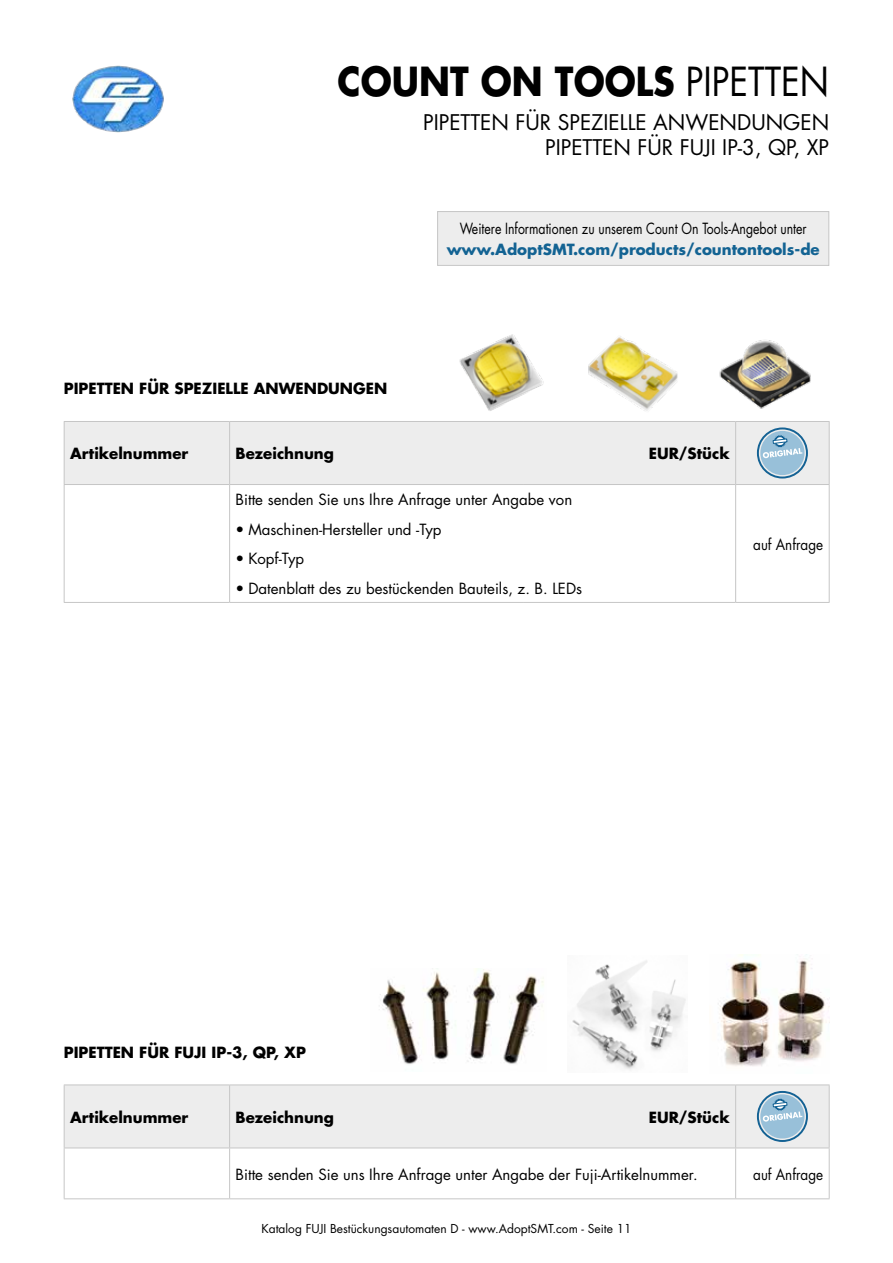
<style>
.page{position:relative;width:893px;height:1263px;background:#fff}
.page>*{position:absolute;margin:0;border:0;box-sizing:border-box;transform-origin:0 0}
.t1{font:700 39px "Futura";color:#000;scale:.9 1}
.t2{font:21px/25.2px "Futura";color:#000;text-align:right}
.t3{font:15px "Futura";color:#000}
.t4{font:700 15px "Futura";color:#000}
.t5{font:15px "Futura";color:#000;scale:.82 1}
.t6{font:700 15px "Futura";color:#136393}
.t7{font:15px "Futura";color:#000;scale:.9 1}
.t8{font:12px "Futura";color:#000}
.s1{font-weight:400}
</style>
<div class="page">
<img style="left:72px;top:65px;width:92px;height:68px">
<img style="left:719px;top:340px;width:92px;height:69px">
<img style="left:588px;top:336px;width:90px;height:75px">
<img style="left:459px;top:334px;width:85px;height:77px">
<img style="left:718px;top:954px;width:111px;height:112px">
<img style="left:572px;top:960px;width:114px;height:110px">
<img style="left:379px;top:969px;width:165px;height:95px">
<div style="left:65px;top:422px;width:764px;height:62px;background:#ededed"></div>
<hr style="left:64px;top:421px;width:166px;height:1px;background:#c6c6c6">
<hr style="left:64px;top:422px;width:1px;height:62px;background:#c6c6c6">
<hr style="left:230px;top:421px;width:293px;height:1px;background:#c6c6c6">
<hr style="left:229px;top:422px;width:1px;height:62px;background:#c6c6c6">
<hr style="left:523px;top:421px;width:213px;height:1px;background:#c6c6c6">
<hr style="left:736px;top:421px;width:94px;height:1px;background:#c6c6c6">
<hr style="left:735px;top:422px;width:1px;height:62px;background:#c6c6c6">
<hr style="left:829px;top:422px;width:1px;height:62px;background:#c6c6c6">
<hr style="left:64px;top:484px;width:166px;height:1px;background:#c6c6c6">
<hr style="left:64px;top:485px;width:1px;height:117px;background:#c6c6c6">
<hr style="left:230px;top:484px;width:293px;height:1px;background:#c6c6c6">
<hr style="left:229px;top:485px;width:1px;height:117px;background:#c6c6c6">
<hr style="left:523px;top:484px;width:213px;height:1px;background:#c6c6c6">
<hr style="left:736px;top:484px;width:94px;height:1px;background:#c6c6c6">
<hr style="left:735px;top:485px;width:1px;height:117px;background:#c6c6c6">
<hr style="left:829px;top:485px;width:1px;height:117px;background:#c6c6c6">
<hr style="left:64px;top:602px;width:166px;height:1px;background:#c6c6c6">
<hr style="left:230px;top:602px;width:293px;height:1px;background:#c6c6c6">
<hr style="left:523px;top:602px;width:213px;height:1px;background:#c6c6c6">
<hr style="left:736px;top:602px;width:94px;height:1px;background:#c6c6c6">
<div style="left:757px;top:427px;width:51px;height:51px;border:2px solid #146294;border-radius:50%"></div>
<div style="left:760px;top:431px;width:44px;height:44px;background:#98c0d9;border-radius:50%"></div>
<svg style="left:763px;top:435px;width:39px;height:23px"></svg>
<div style="left:65px;top:1085px;width:764px;height:62px;background:#ededed"></div>
<hr style="left:64px;top:1084px;width:166px;height:1px;background:#c6c6c6">
<hr style="left:64px;top:1085px;width:1px;height:62px;background:#c6c6c6">
<hr style="left:230px;top:1084px;width:293px;height:1px;background:#c6c6c6">
<hr style="left:229px;top:1085px;width:1px;height:62px;background:#c6c6c6">
<hr style="left:523px;top:1084px;width:213px;height:1px;background:#c6c6c6">
<hr style="left:736px;top:1084px;width:94px;height:1px;background:#c6c6c6">
<hr style="left:735px;top:1085px;width:1px;height:62px;background:#c6c6c6">
<hr style="left:829px;top:1085px;width:1px;height:62px;background:#c6c6c6">
<hr style="left:64px;top:1147px;width:166px;height:1px;background:#c6c6c6">
<hr style="left:64px;top:1148px;width:1px;height:50px;background:#c6c6c6">
<hr style="left:230px;top:1147px;width:293px;height:1px;background:#c6c6c6">
<hr style="left:229px;top:1148px;width:1px;height:50px;background:#c6c6c6">
<hr style="left:523px;top:1147px;width:213px;height:1px;background:#c6c6c6">
<hr style="left:736px;top:1147px;width:94px;height:1px;background:#c6c6c6">
<hr style="left:735px;top:1148px;width:1px;height:50px;background:#c6c6c6">
<hr style="left:829px;top:1148px;width:1px;height:50px;background:#c6c6c6">
<hr style="left:64px;top:1198px;width:166px;height:1px;background:#c6c6c6">
<hr style="left:230px;top:1198px;width:293px;height:1px;background:#c6c6c6">
<hr style="left:523px;top:1198px;width:213px;height:1px;background:#c6c6c6">
<hr style="left:736px;top:1198px;width:94px;height:1px;background:#c6c6c6">
<div style="left:757px;top:1091px;width:51px;height:51px;border:2px solid #146294;border-radius:50%"></div>
<div style="left:760px;top:1094px;width:44px;height:44px;background:#98c0d9;border-radius:50%"></div>
<svg style="left:763px;top:1098px;width:39px;height:24px"></svg>
<div style="left:438px;top:212px;width:391px;height:53px;background:#ededed"></div>
<div style="left:437px;top:211px;width:392px;height:55px;border:1px solid #c6c6c6"></div>
<h1 class="t1" style="left:338px;top:54px;width:548px">COUNT ON TOOLS <span class="s1">PIPETTEN</span></h1>
<h2 class="t2" style="left:423px;top:109px;width:407px">PIPETTEN FÜR SPEZIELLE ANWENDUNGEN<br>PIPETTEN FÜR FUJI IP-3, QP, XP</h2>
<p class="t4" style="left:64px;top:378px;width:325px">PIPETTEN FÜR SPEZIELLE ANWENDUNGEN</p>
<p class="t5" style="left:460px;top:218px;width:424px">Weitere Informationen zu unserem Count On Tools-Angebot unter</p>
<p class="t6" style="left:447px;top:239px;width:375px">www.AdoptSMT.com/products/countontools-de</p>
<p class="t4" style="left:70px;top:443px;width:120px">Artikelnummer</p>
<p class="t4" style="left:236px;top:443px;width:100px">Bezeichnung</p>
<p class="t4" style="left:649px;top:443px;width:82px">EUR/Stück</p>
<p class="t3" style="left:236px;top:490px;width:338px">Bitte senden Sie uns Ihre Anfrage unter Angabe von</p>
<p class="t3" style="left:236px;top:519px;width:207px">• Maschinen-Hersteller und -Typ</p>
<p class="t3" style="left:236px;top:549px;width:70px">• Kopf-Typ</p>
<p class="t3" style="left:236px;top:578px;width:348px">• Datenblatt des zu bestückenden Bauteils, z. B. LEDs</p>
<p class="t7" style="left:753px;top:534px;width:79px">auf Anfrage</p>
<p class="t4" style="left:64px;top:1041px;width:244px">PIPETTEN FÜR FUJI IP-3, QP, XP</p>
<p class="t4" style="left:70px;top:1106px;width:120px">Artikelnummer</p>
<p class="t4" style="left:236px;top:1106px;width:100px">Bezeichnung</p>
<p class="t4" style="left:649px;top:1106px;width:82px">EUR/Stück</p>
<p class="t3" style="left:236px;top:1164px;width:463px">Bitte senden Sie uns Ihre Anfrage unter Angabe der Fuji-Artikelnummer.</p>
<p class="t7" style="left:753px;top:1164px;width:79px">auf Anfrage</p>
<p class="t8" style="left:261px;top:1220px;width:371px">Katalog FUJI Bestückungsautomaten D - www.AdoptSMT.com - Seite 11</p>
</div>
